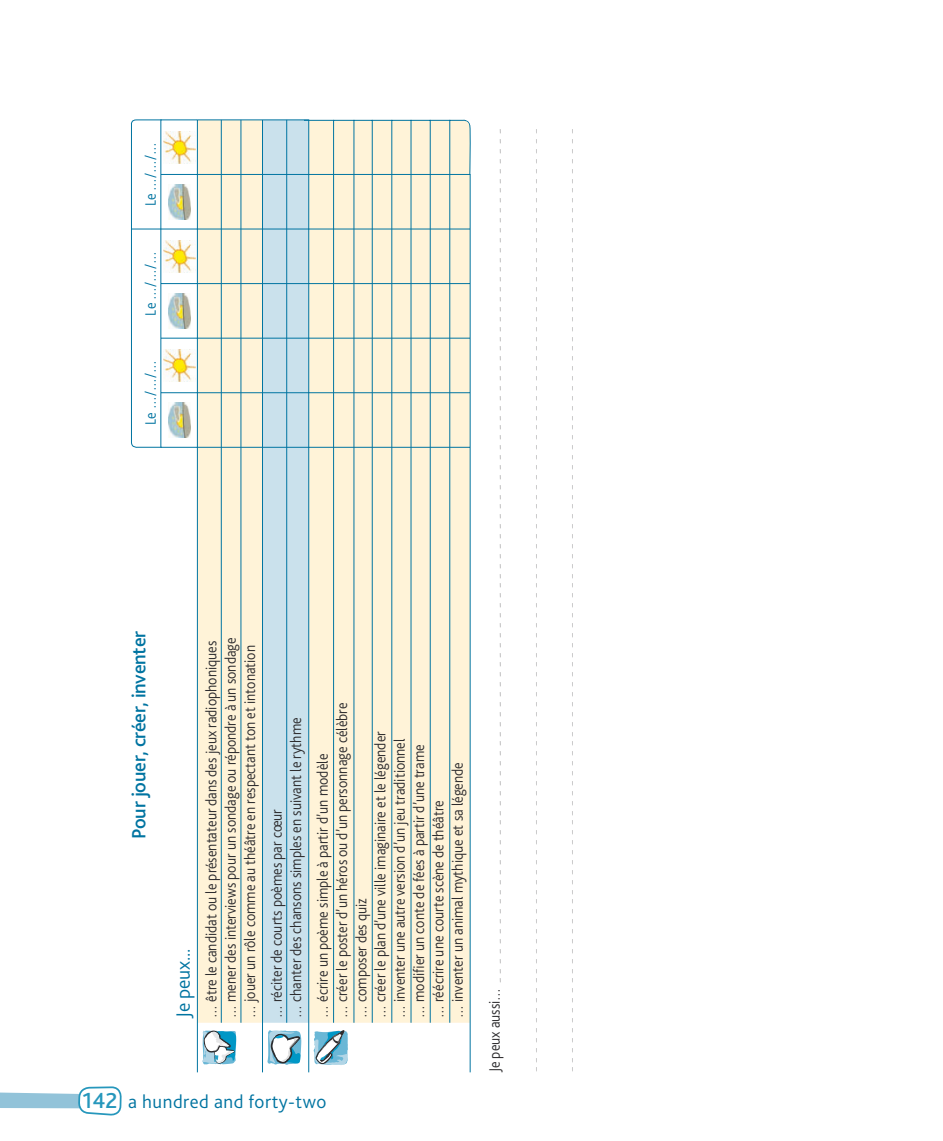
<style>
.page{position:relative;width:943px;height:1141px;background:#fff}
.page>*{position:absolute;margin:0;border:0;box-sizing:border-box;transform-origin:0 0}
.t1{font:500 20.12px "Bliss 2";letter-spacing:-.01em;color:#0074a1}
.t2{font:300 20.12px "Bliss 2";color:#0074a1}
.t3{font:300 19.25px "Bliss 2";letter-spacing:.025em;color:#0074a1}
.t4{font:300 15.75px/19.2px "Bliss 2";color:#2d2c2e;scale:.9 1}
.t5{font:300 15.75px "Bliss 2";color:#0074a1;scale:.9 1}
.t6{font:4.9px "Adobe Garamond Pro";color:#2d2c2e;scale:3.6 1}
.s1{font-weight:500;font-size:22.75px;color:#2697bc}
</style>
<div class="page">
<svg style="left:0;top:1086px;width:122px;height:30px"></svg>
<hr style="left:197px;top:447px;width:1px;height:625px;background:#0074a1">
<hr style="left:262px;top:447px;width:1px;height:625px;background:#0074a1">
<hr style="left:308px;top:447px;width:1px;height:625px;background:#0074a1">
<hr style="left:469px;top:447px;width:1px;height:625px;background:#0074a1">
<svg style="left:202px;top:1030px;width:34px;height:35px"></svg>
<svg style="left:267px;top:1030px;width:34px;height:35px"></svg>
<svg style="left:313px;top:1030px;width:35px;height:35px"></svg>
<svg style="left:131px;top:119px;width:340px;height:905px"></svg>
<svg style="left:465px;top:119px;width:6px;height:6px"></svg>
<p class="t5" style="left:145px;top:206px;width:72px;rotate:-90deg">Le …/…/…</p>
<p class="t5" style="left:145px;top:315px;width:72px;rotate:-90deg">Le …/…/…</p>
<p class="t5" style="left:145px;top:425px;width:72px;rotate:-90deg">Le …/…/…</p>
<p class="t1" style="left:131px;top:839px;width:210px;rotate:-90deg">Pour jouer, créer, inventer</p>
<p class="t2" style="left:176px;top:1018px;width:71px;rotate:-90deg">Je peux...</p>
<p class="t4" style="left:203px;top:1018px;width:424px;rotate:-90deg">… être le candidat ou le présentateur dans des jeux radiophoniques … mener des interviews pour un sondage ou répondre à un sondage … jouer un rôle comme au théâtre en respectant ton et intonation</p>
<p class="t4" style="left:268px;top:1018px;width:335px;rotate:-90deg">… réciter de courts poèmes par cœur<br>… chanter des chansons simples en suivant le rythme</p>
<p class="t4" style="left:314px;top:1018px;width:351px;rotate:-90deg">… écrire un poème simple à partir d’un modèle<br>… créer le poster d’un héros ou d’un personnage célèbre … composer des quiz<br>… créer le plan d’une ville imaginaire et le légender<br>… inventer une autre version d’un jeu traditionnel<br>… modifier un conte de fées à partir d’une trame<br>… réécrire une courte scène de théâtre<br>… inventer un animal mythique et sa légende</p>
<p class="t3" style="left:82px;top:1094px;width:245px"><span class="s1">142</span> a hundred and forty-two</p>
<p class="t6" style="left:498px;top:983px;width:239px;rotate:-90deg">- - - - - - - - - - - - - - - - - - - - - - - - - - - - - - - - - - - - - - - - - - - - - - - - - - - - - - - - - - - - - - - - - - - - - - - - - - - - - - - - - - - - - - -</p>
<p class="t6" style="left:534px;top:1072px;width:264px;rotate:-90deg">- - - - - - - - - - - - - - - - - - - - - - - - - - - - - - - - - - - - - - - - - - - - - - - - - - - - - - - - - - - - - - - - - - - - - - - - - - - - - - - - - - - - - - - - - - - - - - - -</p>
<p class="t6" style="left:570px;top:1072px;width:264px;rotate:-90deg">- - - - - - - - - - - - - - - - - - - - - - - - - - - - - - - - - - - - - - - - - - - - - - - - - - - - - - - - - - - - - - - - - - - - - - - - - - - - - - - - - - - - - - - - - - - - - - - -</p>
<p class="t4" style="left:486px;top:1072px;width:95px;rotate:-90deg">Je peux aussi…</p>
</div>
